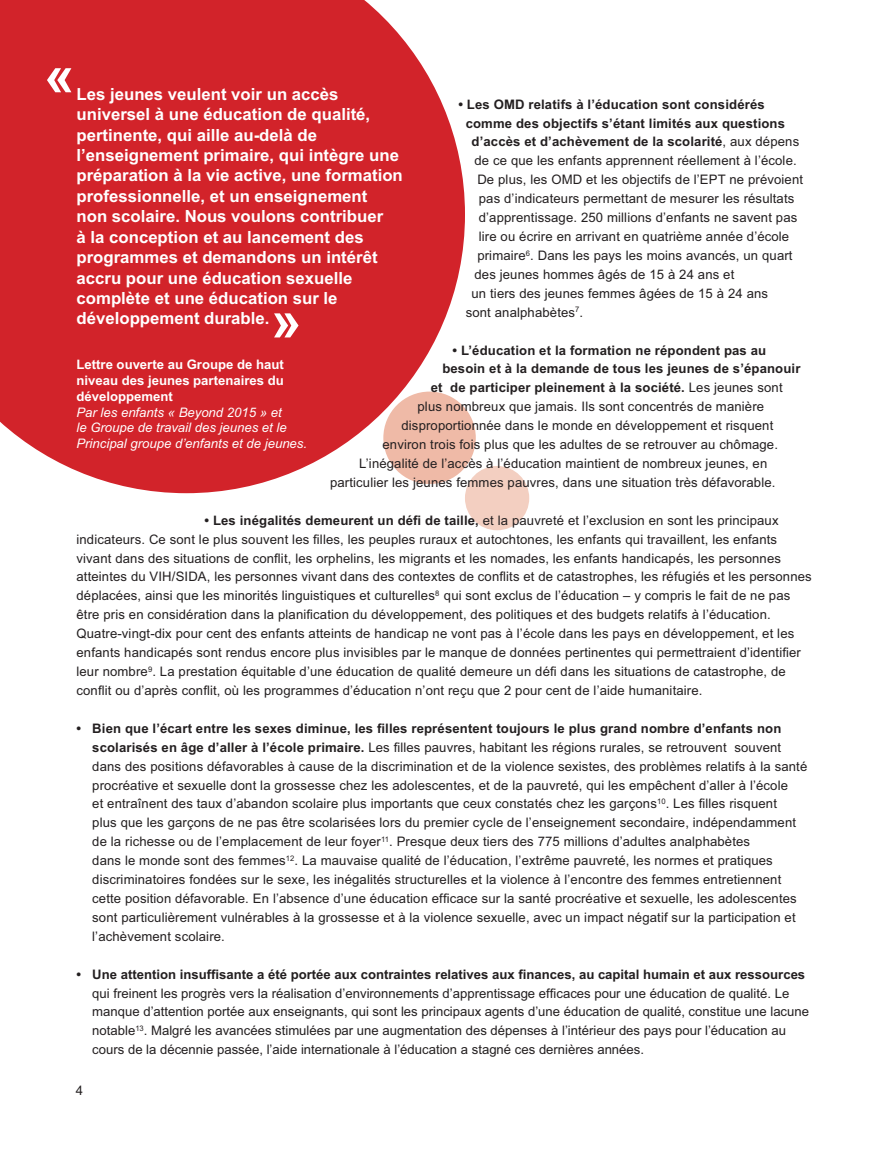
<style>
.page{position:relative;width:891px;height:1157px;background:#fff}
.page>*{position:absolute;margin:0;border:0;box-sizing:border-box;transform-origin:0 0}
.t1{font:700 54px "Arial";color:#fff}
.t2{font:700 16.8px/20.4px "Arial";color:#fff}
.t3{font:13.2px/18.9px "Arial";letter-spacing:.01em;color:#231f20}
.t4{font:700 13.2px "Arial";letter-spacing:.01em;color:#231f20}
.t5{font:italic 13.2px/15.8px "Arial";color:#fff}
.t6{font:700 13.2px/15.8px "Arial";color:#fff;text-align:justify}
.s1{font-weight:400}
.s2{font-weight:700}
</style>
<div class="page">
<div style="left:383px;top:391px;width:93px;height:93px;background:#efbaa7;border-radius:50%"></div>
<div style="left:465px;top:466px;width:64px;height:64px;background:#f3cfc1;border-radius:50%"></div>
<svg style="left:0;top:0;width:465px;height:493px;background:#d73b41"></svg>
<div style="left:0;top:0;width:82px;height:62px;background:#d2232a"></div>
<h1 class="t1" style="left:44px;top:55px;width:32px">«</h1>
<p class="t2" style="left:76px;top:85px;width:328px">Les jeunes veulent voir un accès universel à une éducation de qualité, pertinente, qui aille au-delà de l’enseignement primaire, qui intègre une préparation à la vie active, une formation professionnelle, et un enseignement<br>non scolaire. Nous voulons contribuer<br>à la conception et au lancement des programmes et demandons un intérêt accru pour une éducation sexuelle complète et une éducation sur le développement durable.</p>
<p class="t4" style="left:458px;top:99px;width:308px">• Les OMD relatifs à l’éducation sont considérés</p>
<p class="t4" style="left:465px;top:118px;width:321px">comme des objectifs s’étant limités aux questions</p>
<p class="t4" style="left:471px;top:137px;width:329px">d’accès et d’achèvement de la scolarité<span class="s1">, aux dépens</span></p>
<p class="t3" style="left:474px;top:152px;width:324px">de ce que les enfants apprennent réellement à l’école.</p>
<p class="t3" style="left:477px;top:171px;width:327px">De plus, les OMD et les objectifs de l’EPT ne prévoient</p>
<p class="t3" style="left:479px;top:190px;width:317px">pas d’indicateurs permettant de mesurer les résultats</p>
<p class="t3" style="left:479px;top:209px;width:320px">d’apprentissage. 250 millions d’enfants ne savent pas</p>
<p class="t3" style="left:479px;top:228px;width:312px">lire ou écrire en arrivant en quatrième année d’école</p>
<p class="t3" style="left:477px;top:247px;width:317px">primaire<sup>6</sup>. Dans les pays les moins avancés, un quart</p>
<p class="t3" style="left:474px;top:266px;width:261px">des jeunes hommes âgés de 15 à 24 ans et</p>
<p class="t3" style="left:471px;top:285px;width:298px">un tiers des jeunes femmes âgées de 15 à 24 ans</p>
<p class="t3" style="left:465px;top:304px;width:119px">sont analphabètes<sup>7</sup>.</p>
<p class="t4" style="left:452px;top:345px;width:315px">• L’éducation et la formation ne répondent pas au</p>
<p class="t4" style="left:442px;top:364px;width:359px">besoin et à la demande de tous les jeunes de s’épanouir</p>
<p class="t4" style="left:430px;top:383px;width:353px">et de participer pleinement à la société. <span class="s1">Les jeunes sont</span></p>
<p class="t3" style="left:417px;top:398px;width:348px">plus nombreux que jamais. Ils sont concentrés de manière</p>
<p class="t3" style="left:401px;top:417px;width:373px">disproportionnée dans le monde en développement et risquent</p>
<p class="t3" style="left:382px;top:436px;width:397px">environ trois fois plus que les adultes de se retrouver au chômage.</p>
<p class="t3" style="left:359px;top:455px;width:409px">L’inégalité de l’accès à l’éducation maintient de nombreux jeunes, en</p>
<p class="t3" style="left:330px;top:474px;width:447px">particulier les jeunes femmes pauvres, dans une situation très défavorable.</p>
<p class="t3" style="left:76px;top:512px;width:736px;text-indent:128px"><span class="s2">• Les inégalités demeurent un défi de taille,</span> et la pauvreté et l’exclusion en sont les principaux indicateurs. Ce sont le plus souvent les filles, les peuples ruraux et autochtones, les enfants qui travaillent, les enfants vivant dans des situations de conflit, les orphelins, les migrants et les nomades, les enfants handicapés, les personnes atteintes du VIH/SIDA, les personnes vivant dans des contextes de conflits et de catastrophes, les réfugiés et les personnes déplacées, ainsi que les minorités linguistiques et culturelles<sup>8</sup> qui sont exclus de l’éducation – y compris le fait de ne pas être pris en considération dans la planification du développement, des politiques et des budgets relatifs à l’éducation.<br>Quatre-vingt-dix pour cent des enfants atteints de handicap ne vont pas à l’école dans les pays en développement, et les enfants handicapés sont rendus encore plus invisibles par le manque de données pertinentes qui permettraient d’identifier leur nombre<sup>9</sup>. La prestation équitable d’une éducation de qualité demeure un défi dans les situations de catastrophe, de conflit ou d’après conflit, où les programmes d’éducation n’ont reçu que 2 pour cent de l’aide humanitaire.</p>
<p class="t3" style="left:92px;top:719px;width:716px;text-indent:-16px"><span class="s2">• Bien que l’écart entre les sexes diminue, les filles représentent toujours le plus grand nombre d’enfants non scolarisés en âge d’aller à l’école primaire.</span> Les filles pauvres, habitant les régions rurales, se retrouvent souvent dans des positions défavorables à cause de la discrimination et de la violence sexistes, des problèmes relatifs à la santé procréative et sexuelle dont la grossesse chez les adolescentes, et de la pauvreté, qui les empêchent d’aller à l’école<br>et entraînent des taux d’abandon scolaire plus importants que ceux constatés chez les garçons<sup>10</sup>. Les filles risquent<br>plus que les garçons de ne pas être scolarisées lors du premier cycle de l’enseignement secondaire, indépendamment de la richesse ou de l’emplacement de leur foyer<sup>11</sup>. Presque deux tiers des 775 millions d’adultes analphabètes<br>dans le monde sont des femmes<sup>12</sup>. La mauvaise qualité de l’éducation, l’extrême pauvreté, les normes et pratiques discriminatoires fondées sur le sexe, les inégalités structurelles et la violence à l’encontre des femmes entretiennent cette position défavorable. En l’absence d’une éducation efficace sur la santé procréative et sexuelle, les adolescentes sont particulièrement vulnérables à la grossesse et à la violence sexuelle, avec un impact négatif sur la participation et l’achèvement scolaire.</p>
<p class="t4" style="left:76px;top:969px;width:730px">• Une attention insuffisante a été portée aux contraintes relatives aux finances, au capital humain et aux ressources</p>
<p class="t3" style="left:92px;top:984px;width:718px">qui freinent les progrès vers la réalisation d’environnements d’apprentissage efficaces pour une éducation de qualité. Le manque d’attention portée aux enseignants, qui sont les principaux agents d’une éducation de qualité, constitue une lacune notable<sup>13</sup>. Malgré les avancées stimulées par une augmentation des dépenses à l’intérieur des pays pour l’éducation au cours de la décennie passée, l’aide internationale à l’éducation a stagné ces dernières années.</p>
<h1 class="t1" style="left:271px;top:300px;width:32px">»</h1>
<p class="t6" style="left:76px;top:358px;width:209px">Lettre ouverte au Groupe de haut niveau des jeunes partenaires du développement</p>
<p class="t5" style="left:76px;top:405px;width:232px">Par les enfants « Beyond 2015 » et<br>le Groupe de travail des jeunes et le<br>Principal groupe d’enfants et de jeunes.</p>
<p class="t3" style="left:76px;top:1081px;width:9px">4</p>
</div>
